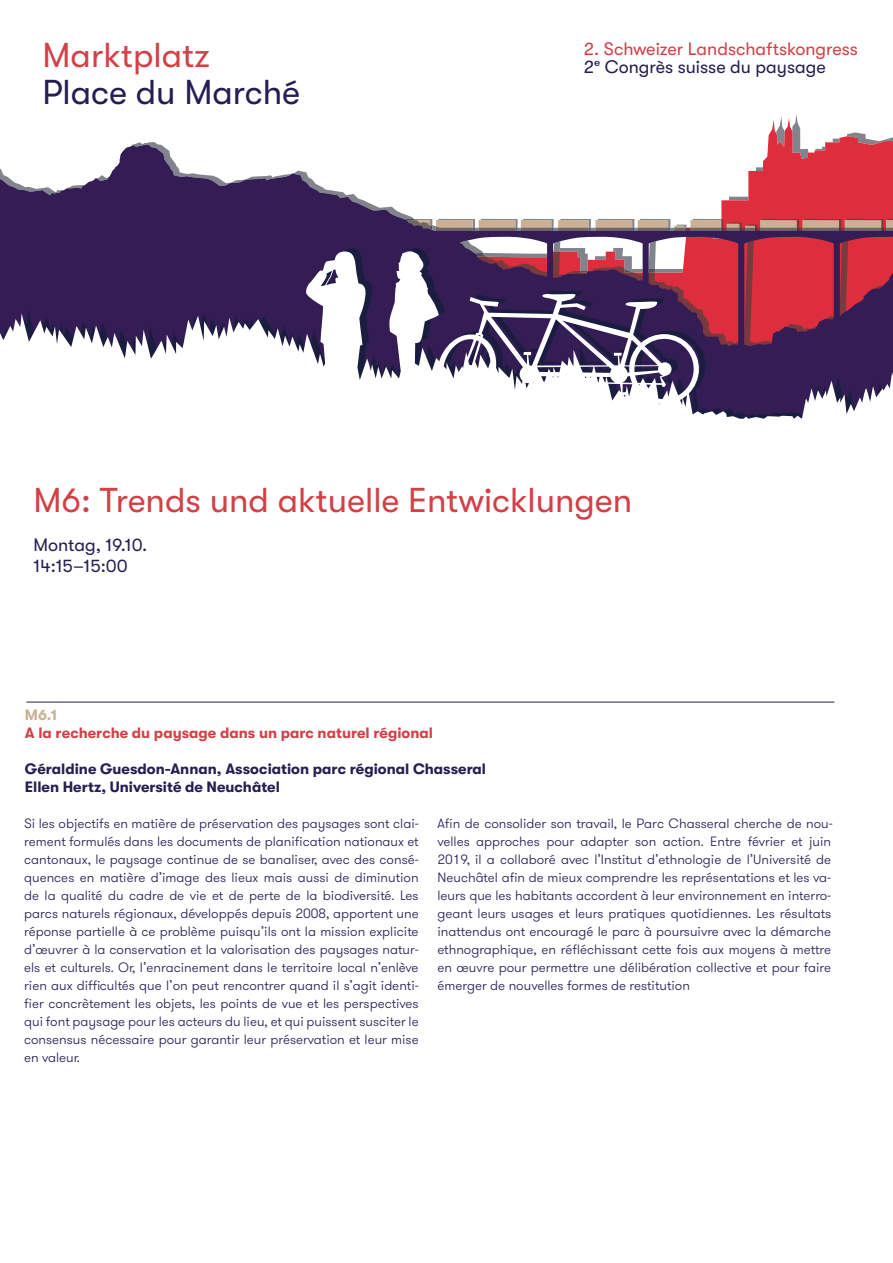
<style>
.page{position:relative;width:893px;height:1263px;background:#fff}
.page>*{position:absolute;margin:0;border:0;box-sizing:border-box;transform-origin:0 0}
.Titel_F{font:34.5px "GT Walsheim";color:#d24147}
.Titel_F-2{font:34.5px "GT Walsheim";color:#261d52}
.Zeit_Ort{font:18px "GT Walsheim";color:#d24147}
.Beschrieb{font:18px "GT Walsheim";color:#261d52}
.Zeit_Ort-2{font:18px "GT Walsheim";color:#261d52}
.Beschrieb-2{font:700 15px "GT Walsheim";color:#261d52}
.Beschrieb-3{font:700 15px/18px "GT Walsheim";color:#d24147}
.Co-Autor{font:700 15px "GT Walsheim";color:#261d52}
.Lauftext_2spaltig_D{font:300 13.5px/18px "GT Walsheim";color:#261d52;text-align:justify}
.s1{color:#cab195}
</style>
<div class="page">
<svg style="left:0;top:145px;width:893px;height:103px"></svg>
<svg style="left:0;top:250px;width:893px;height:169px"></svg>
<hr style="left:26px;top:702px;width:808px;height:1px;background:#261d52">
<p class="Titel_F" style="left:43px;top:36px;width:169px">Marktplatz</p>
<p class="Titel_F-2" style="left:43px;top:73px;width:259px">Place du Marché</p>
<p class="Zeit_Ort" style="left:584px;top:39px;width:276px">2. Schweizer Landschaftskongress</p>
<p class="Zeit_Ort-2" style="left:584px;top:57px;width:243px">2e Congrès suisse du paysage</p>
<p class="Titel_F" style="left:34px;top:481px;width:600px">M6: Trends und aktuelle Entwicklungen</p>
<p class="Beschrieb" style="left:34px;top:535px;width:115px">Montag, 19.10.</p>
<p class="Beschrieb" style="left:34px;top:556px;width:96px">14:15–15:00</p>
<p class="Beschrieb-3" style="left:25px;top:706px;width:410px"><span class="s1">M6.1<br></span>A la recherche du paysage dans un parc naturel régional</p>
<p class="Beschrieb-2" style="left:25px;top:760px;width:463px">Géraldine Guesdon-Annan, Association parc régional Chasseral</p>
<p class="Co-Autor" style="left:25px;top:778px;width:257px">Ellen Hertz, Université de Neuchâtel</p>
<p class="Lauftext_2spaltig_D" style="left:24px;top:815px;width:396px">Si les objectifs en matière de préservation des paysages sont clai&shy;rement formulés dans les documents de planification nationaux et cantonaux, le paysage continue de se banaliser, avec des consé&shy;quences en matière d’image des lieux mais aussi de diminution de la qualité du cadre de vie et de perte de la biodiversité. Les parcs naturels régionaux, développés depuis 2008, apportent une réponse partielle à ce problème puisqu’ils ont la mission explicite d’œuvrer à la conservation et la valorisation des paysages natur&shy;els et culturels. Or, l’enracinement dans le territoire local n’enlève rien aux difficultés que l’on peut rencontrer quand il s’agit identi&shy;fier concrètement les objets, les points de vue et les perspectives qui font paysage pour les acteurs du lieu, et qui puissent susciter le consensus nécessaire pour garantir leur préservation et leur mise en valeur.</p>
<p class="Lauftext_2spaltig_D" style="left:437px;top:815px;width:397px">Afin de consolider son travail, le Parc Chasseral cherche de nou&shy;velles approches pour adapter son action. Entre février et juin 2019, il a collaboré avec l’Institut d’ethnologie de l’Université de Neuchâtel afin de mieux comprendre les représentations et les va&shy;leurs que les habitants accordent à leur environnement en interro&shy;geant leurs usages et leurs pratiques quotidiennes. Les résultats inattendus ont encouragé le parc à poursuivre avec la démarche ethnographique, en réfléchissant cette fois aux moyens à mettre en œuvre pour permettre une délibération collective et pour faire émerger de nouvelles formes de restitution</p>
</div>
